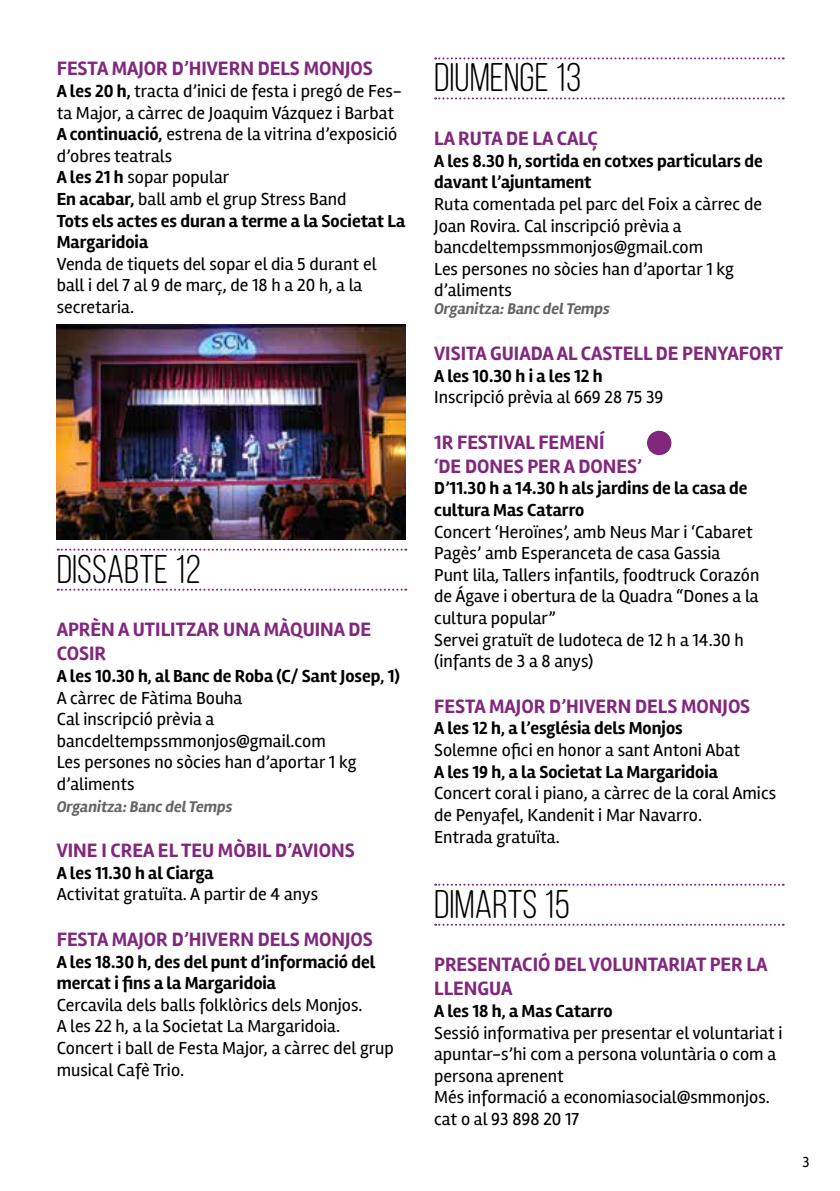
<style>
.page{position:relative;width:840px;height:1191px;background:#fff}
.page>*{position:absolute;margin:0;border:0;box-sizing:border-box;transform-origin:0 0}
.t1{font:40px "Clutch Sans";color:#000}
.t2{font:700 20px/24px "Rambla";color:#81287e}
.t3{font:18px/21.6px "Rambla";color:#000}
.t4{font:700 18px/21.6px "Rambla";color:#000}
.t5{font:italic 700 16px "Rambla";color:#636466}
.t6{font:15px "Rambla";color:#000}
.s1{font-weight:700}
</style>
<div class="page">
<svg style="left:58px;top:548px;width:348px;height:2px"></svg>
<svg style="left:58px;top:588px;width:348px;height:2px"></svg>
<svg style="left:435px;top:57px;width:348px;height:2px"></svg>
<svg style="left:435px;top:97px;width:348px;height:2px"></svg>
<svg style="left:435px;top:883px;width:348px;height:2px"></svg>
<svg style="left:435px;top:923px;width:348px;height:2px"></svg>
<div style="left:646px;top:431px;width:25px;height:24px;background:#81287e;border-radius:50%"></div>
<img style="left:57px;top:325px;width:348px;height:214px">
<p class="t2" style="left:57px;top:57px;width:317px">FESTA MAJOR D’HIVERN DELS MONJOS</p>
<p class="t3" style="left:57px;top:80px;width:350px"><span class="s1">A les 20 h,</span> tracta d’inici de festa i pregó de Fes&shy;ta Major, a càrrec de Joaquim Vázquez i Barbat <span class="s1">A continuació,</span> estrena de la vitrina d’exposició d’obres teatrals<br><span class="s1">A les 21 h</span> sopar popular<br><span class="s1">En acabar,</span> ball amb el grup Stress Band<br><span class="s1">Tots els actes es duran a terme a la Societat La Margaridoia</span></p>
<p class="t3" style="left:57px;top:253px;width:321px">Venda de tiquets del sopar el dia 5 durant el ball i del 7 al 9 de març, de 18 h a 20 h, a la secretaria.</p>
<h1 class="t1" style="left:57px;top:547px;width:145px">DISSABTE 12</h1>
<p class="t2" style="left:57px;top:618px;width:316px">APRÈN A UTILITZAR UNA MÀQUINA DE<br>COSIR</p>
<p class="t4" style="left:57px;top:665px;width:344px">A les 10.30 h, al Banc de Roba (C/ Sant Josep, 1)</p>
<p class="t3" style="left:57px;top:686px;width:301px">A càrrec de Fàtima Bouha<br>Cal inscripció prèvia a bancdeltempssmmonjos@gmail.com<br>Les persones no sòcies han d’aportar 1 kg d’aliments</p>
<p class="t5" style="left:57px;top:797px;width:177px">Organitza: Banc del Temps</p>
<p class="t2" style="left:57px;top:839px;width:299px">VINE I CREA EL TEU MÒBIL D’AVIONS</p>
<p class="t4" style="left:57px;top:862px;width:158px">A les 11.30 h al Ciarga</p>
<p class="t3" style="left:57px;top:883px;width:263px">Activitat gratuïta. A partir de 4 anys</p>
<p class="t2" style="left:57px;top:927px;width:317px">FESTA MAJOR D’HIVERN DELS MONJOS</p>
<p class="t4" style="left:57px;top:951px;width:320px">A les 18.30 h, des del punt d’informació del mercat i fins a la Margaridoia</p>
<p class="t3" style="left:57px;top:994px;width:338px">Cercavila dels balls folklòrics dels Monjos.<br>A les 22 h, a la Societat La Margaridoia.<br>Concert i ball de Festa Major, a càrrec del grup musical Cafè Trio.</p>
<h1 class="t1" style="left:434px;top:56px;width:148px">DIUMENGE 13</h1>
<p class="t2" style="left:434px;top:127px;width:165px">LA RUTA DE LA CALÇ</p>
<p class="t4" style="left:434px;top:150px;width:330px">A les 8.30 h, sortida en cotxes particulars de davant l’ajuntament</p>
<p class="t3" style="left:434px;top:193px;width:329px">Ruta comentada pel parc del Foix a càrrec de Joan Rovira. Cal inscripció prèvia a bancdeltempssmmonjos@gmail.com<br>Les persones no sòcies han d’aportar 1 kg d’aliments</p>
<p class="t5" style="left:434px;top:299px;width:177px">Organitza: Banc del Temps</p>
<p class="t2" style="left:434px;top:342px;width:350px">VISITA GUIADA AL CASTELL DE PENYAFORT</p>
<p class="t4" style="left:434px;top:365px;width:170px">A les 10.30 h i a les 12 h</p>
<p class="t3" style="left:434px;top:386px;width:230px">Inscripció prèvia al 669 28 75 39</p>
<p class="t2" style="left:434px;top:430px;width:209px">1R FESTIVAL FEMENÍ<br>‘DE DONES PER A DONES’</p>
<p class="t4" style="left:434px;top:478px;width:314px">D’11.30 h a 14.30 h als jardins de la casa de cultura Mas Catarro</p>
<p class="t3" style="left:434px;top:521px;width:326px">Concert ‘Heroïnes’, amb Neus Mar i ‘Cabaret Pagès’ amb Esperanceta de casa Gassia Punt lila, Tallers infantils, foodtruck Corazón de Ágave i obertura de la Quadra “Dones a la cultura popular”<br>Servei gratuït de ludoteca de 12 h a 14.30 h (infants de 3 a 8 anys)</p>
<p class="t2" style="left:434px;top:694px;width:317px">FESTA MAJOR D’HIVERN DELS MONJOS</p>
<p class="t4" style="left:434px;top:718px;width:250px">A les 12 h, a l’església dels Monjos</p>
<p class="t3" style="left:434px;top:739px;width:307px">Solemne ofici en honor a sant Antoni Abat</p>
<p class="t4" style="left:434px;top:761px;width:285px">A les 19 h, a la Societat La Margaridoia</p>
<p class="t3" style="left:434px;top:782px;width:343px">Concert coral i piano, a càrrec de la coral Amics de Penyafel, Kandenit i Mar Navarro.<br>Entrada gratuïta.</p>
<h1 class="t1" style="left:434px;top:882px;width:137px">DIMARTS 15</h1>
<p class="t2" style="left:434px;top:953px;width:334px">PRESENTACIÓ DEL VOLUNTARIAT PER LA<br>LLENGUA</p>
<p class="t4" style="left:434px;top:1000px;width:180px">A les 18 h, a Mas Catarro</p>
<p class="t3" style="left:434px;top:1021px;width:350px">Sessió informativa per presentar el voluntariat i apuntar-s’hi com a persona voluntària o com a persona aprenent<br>Més informació a economiasocial@smmonjos. cat o al 93 898 20 17</p>
<p class="t6" style="left:802px;top:1153px;width:9px">3</p>
</div>
